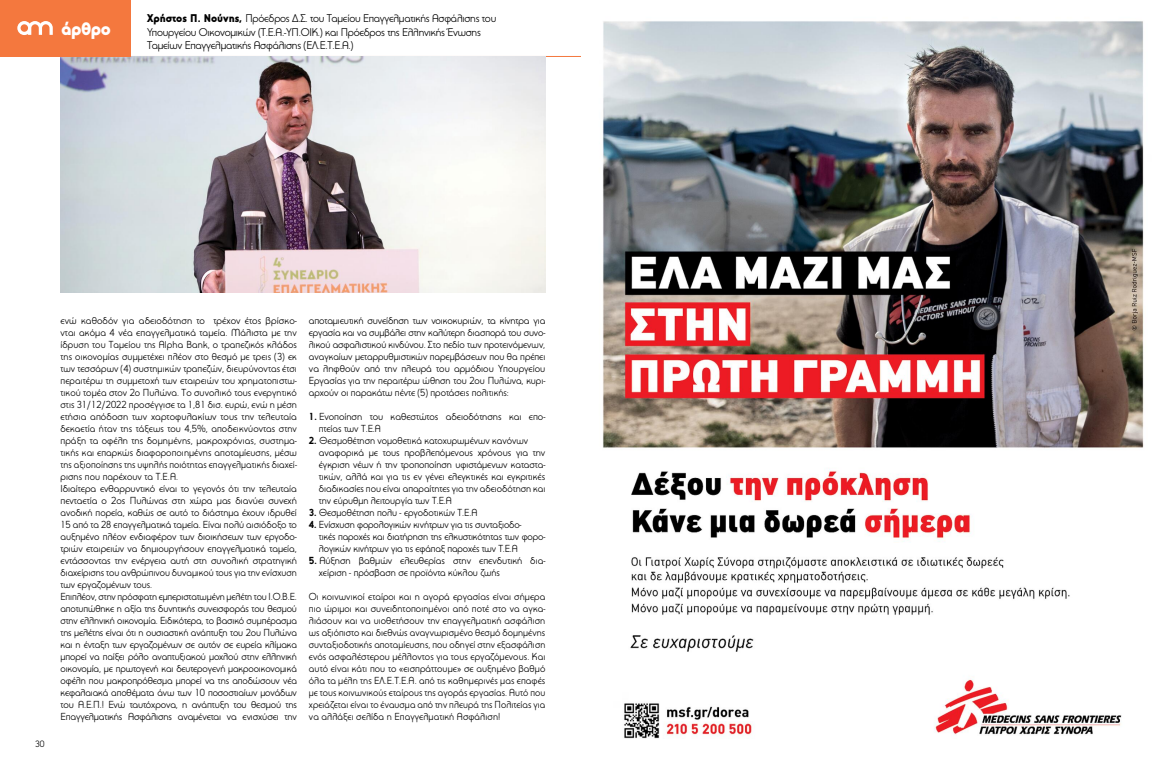
<style>
.page{position:relative;width:1163px;height:780px;background:#fff}
.page>*{position:absolute;margin:0;border:0;box-sizing:border-box;transform-origin:0 0}
.t1{font:900 18px "PF Universal";letter-spacing:-.025em;color:#fff}
.t2{font:11px/13.2px "PF Universal";letter-spacing:-.02em;color:#000}
.t3{font:10px/12px "PF Universal";color:#000}
.t4{font:9px "PF Universal";color:#000}
.s1{font-weight:900}
.s2{font-weight:700}
</style>
<div class="page">
<hr style="left:0;top:56px;width:581px;height:1px;background:#f4783e">
<img style="left:60px;top:57px;width:485px;height:235px">
<div style="left:0;top:0;width:130px;height:57px;background:#f4783e"></div>
<svg style="left:17px;top:21px;width:36px;height:14px"></svg>
<img style="left:603px;top:21px;width:541px;height:718px">
<h1 class="t1" style="left:61px;top:17px;width:51px">άρθρο</h1>
<p class="t2" style="left:147px;top:12px;width:351px"><span class="s1">Χρήστος Π. Νούνης,</span> Πρόεδρος Δ.Σ. του Ταμείου Επαγγελματικής Ασφάλισης του<br>Υπουργείου Οικονομικών (Τ.Ε.Α.-ΥΠ.ΟΙΚ.) και Πρόεδρος της Ελληνικής Ένωσης<br>Ταμείων Επαγγελματικής Ασφάλισης (ΕΛ.Ε.Τ.Ε.Α.)</p>
<p class="t4" style="left:35px;top:738px;width:11px">30</p>
<p class="t3" style="left:60px;top:314px;width:238px">ενώ καθοδόν για αδειοδότηση το τρέχον έτος βρίσκο&shy;νται ακόμα 4 νέα επαγγελματικά ταμεία. Μάλιστα με την ίδρυση του Ταμείου της Alpha Bank, ο τραπεζικός κλάδος της οικονομίας συμμετέχει πλέον στο θεσμό με τρεις (3) εκ των τεσσάρων (4) συστημικών τραπεζών, διευρύνοντας έτσι περαιτέρω τη συμμετοχή των εταιρειών του χρηματοπιστω&shy;τικού τομέα στον 2ο Πυλώνα. Το συνολικό τους ενεργητικό στις 31/12/2022 προσέγγισε τα 1,81 δισ. ευρώ, ενώ η μέση ετήσια απόδοση των χαρτοφυλακίων τους την τελευταία δεκαετία ήταν της τάξεως του 4,5%, αποδεικνύοντας στην πράξη τα οφέλη της δομημένης, μακροχρόνιας, συστημα&shy;τικής και επαρκώς διαφοροποιημένης αποταμίευσης, μέσω της αξιοποίησης της υψηλής ποιότητας επαγγελματικής διαχεί&shy;ρισης που παρέχουν τα Τ.Ε.Α.<br>Ιδιαίτερα ενθαρρυντικό είναι το γεγονός ότι την τελευταία πενταετία ο 2ος Πυλώνας στη χώρα μας διανύει συνεχή ανοδική πορεία, καθώς σε αυτό το διάστημα έχουν ιδρυθεί 15 από τα 28 επαγγελματικά ταμεία. Είναι πολύ αισιόδοξο το αυξημένο πλέον ενδιαφέρον των διοικήσεων των εργοδο&shy;τριών εταιρειών να δημιουργήσουν επαγγελματικά ταμεία, εντάσσοντας την ενέργεια αυτή στη συνολική στρατηγική διαχείρισης του ανθρώπινου δυναμικού τους για την ενίσχυση των εργαζομένων τους.<br>Επιπλέον, στην πρόσφατη εμπεριστατωμένη μελέτη του Ι.Ο.Β.Ε. αποτυπώθηκε η αξία της δυνητικής συνεισφοράς του θεσμού στην ελληνική οικονομία. Ειδικότερα, το βασικό συμπέρασμα της μελέτης είναι ότι η ουσιαστική ανάπτυξη του 2ου Πυλώνα και η ένταξη των εργαζομένων σε αυτόν σε ευρεία κλίμακα μπορεί να παίξει ρόλο αναπτυξιακού μοχλού στην ελληνική οικονομία, με πρωτογενή και δευτερογενή μακροοικονομικά οφέλη που μακροπρόθεσμα μπορεί να της αποδώσουν νέα κεφαλαιακά αποθέματα άνω των 10 ποσοστιαίων μονάδων του Α.Ε.Π.! Ενώ ταυτόχρονα, η ανάπτυξη του θεσμού της Επαγγελματικής Ασφάλισης αναμένεται να ενισχύσει την</p>
<p class="t3" style="left:309px;top:314px;width:238px;text-align:justify">αποταμιευτική συνείδηση των νοικοκυριών, τα κίνητρα για εργασία και να συμβάλει στην καλύτερη διασπορά του συνο&shy;λικού ασφαλιστικού κινδύνου. Στο πεδίο των προτεινόμενων, αναγκαίων μεταρρυθμιστικών παρεμβάσεων που θα πρέπει να ληφθούν από την πλευρά του αρμόδιου Υπουργείου Εργασίας για την περαιτέρω ώθηση του 2ου Πυλώνα, κυρι&shy;αρχούν οι παρακάτω πέντε (5) προτάσεις πολιτικής:</p>
<p class="t3" style="left:319px;top:410px;width:228px;text-indent:-10px"><span class="s2">1.</span> Ενοποίηση του καθεστώτος αδειοδότησης και επο&shy;πτείας των Τ.Ε.Α</p>
<p class="t3" style="left:319px;top:434px;width:228px;text-indent:-10px"><span class="s2">2.</span> Θεσμοθέτηση νομοθετικά κατοχυρωμένων κανόνων αναφορικά με τους προβλεπόμενους χρόνους για την έγκριση νέων ή την τροποποίηση υφιστάμενων καταστα&shy;τικών, αλλά και για τις εν γένει ελεγκτικές και εγκριτικές διαδικασίες που είναι απαραίτητες για την αδειοδότηση και την εύρυθμη λειτουργία των Τ.Ε.Α</p>
<p class="t3" style="left:309px;top:506px;width:170px"><span class="s2">3.</span> Θεσμοθέτηση πολυ - εργοδοτικών Τ.Ε.Α</p>
<p class="t3" style="left:319px;top:518px;width:228px;text-indent:-10px"><span class="s2">4.</span> Ενίσχυση φορολογικών κινήτρων για τις συνταξιοδο-<br>τικές παροχές και διατήρηση της ελκυστικότητας των φορο&shy;λογικών κινήτρων για τις εφάπαξ παροχές των Τ.Ε.Α</p>
<p class="t3" style="left:319px;top:554px;width:228px;text-indent:-10px"><span class="s2">5.</span> Αύξηση βαθμών ελευθερίας στην επενδυτική δια&shy;χείριση - πρόσβαση σε προϊόντα κύκλου ζωής</p>
<p class="t3" style="left:309px;top:590px;width:238px;text-align:justify">Οι κοινωνικοί εταίροι και η αγορά εργασίας είναι σήμερα πιο ώριμοι και συνειδητοποιημένοι από ποτέ στο να αγκα&shy;λιάσουν και να υιοθετήσουν την επαγγελματική ασφάλιση ως αξιόπιστο και διεθνώς αναγνωρισμένο θεσμό δομημένης συνταξιοδοτικής αποταμίευσης, που οδηγεί στην εξασφάλιση ενός ασφαλέστερου μέλλοντος για τους εργαζόμενους. Και αυτό είναι κάτι που το «εισπράττουμε» σε αυξημένο βαθμό όλα τα μέλη της ΕΛ.Ε.Τ.Ε.Α. από τις καθημερινές μας επαφές με τους κοινωνικούς εταίρους της αγοράς εργασίας. Αυτό που χρειάζεται είναι το έναυσμα από την πλευρά της Πολιτείας για να αλλάξει σελίδα η Επαγγελματική Ασφάλιση!</p>
</div>
